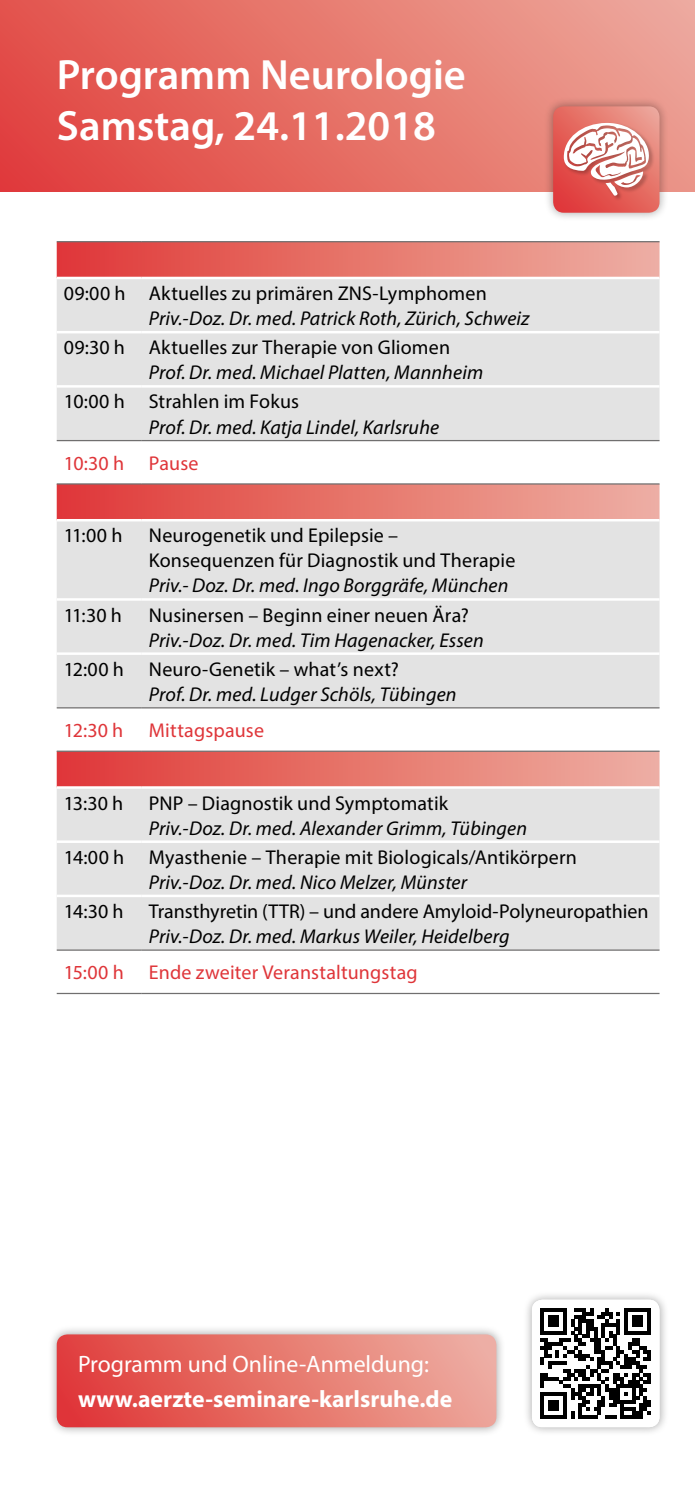
<style>
.page{position:relative;width:695px;height:1489px;background:#fff}
.page>*{position:absolute;margin:0;border:0;box-sizing:border-box;transform-origin:0 0}
.t1{font:600 42.5px/51px "Myriad Pro";color:#fff}
.t2{font:700 23.75px "Myriad Pro";color:#fff}
.t3{font:23.75px "Myriad Pro";color:#fff}
.t4{font:20px/25px "Myriad Pro";letter-spacing:.005em;color:#000}
.t5{font:italic 20px "Myriad Pro";letter-spacing:.005em;color:#000}
.t6{font:20px "Myriad Pro";letter-spacing:.01em;color:#df3539}
</style>
<div class="page">
<div style="left:0;top:0;width:694px;height:191px;background:linear-gradient(to right,#e14641,#eca497)"></div>
<div style="left:544px;top:97px;width:125px;height:125px;background:#000;opacity:.35"></div>
<svg style="left:553px;top:106px;width:106px;height:107px"></svg>
<svg style="left:57px;top:242px;width:602px;height:35px;background:#e5756d"></svg>
<svg style="left:57px;top:279px;width:602px;height:670px;background:#e6dad9"></svg>
<hr style="left:57px;top:786px;width:85px;height:2px;background:#fff">
<hr style="left:142px;top:786px;width:517px;height:2px;background:#fff">
<hr style="left:57px;top:894px;width:85px;height:3px;background:#fff">
<hr style="left:142px;top:894px;width:517px;height:3px;background:#fff">
<hr style="left:57px;top:519px;width:85px;height:2px;background:#fff">
<hr style="left:142px;top:519px;width:517px;height:2px;background:#fff">
<hr style="left:57px;top:652px;width:85px;height:3px;background:#fff">
<hr style="left:142px;top:652px;width:517px;height:3px;background:#fff">
<hr style="left:57px;top:331px;width:85px;height:2px;background:#fff">
<hr style="left:142px;top:331px;width:517px;height:2px;background:#fff">
<hr style="left:57px;top:385px;width:85px;height:2px;background:#fff">
<hr style="left:142px;top:385px;width:517px;height:2px;background:#fff">
<hr style="left:57px;top:598px;width:85px;height:2px;background:#fff">
<hr style="left:142px;top:598px;width:517px;height:2px;background:#fff">
<hr style="left:57px;top:840px;width:85px;height:3px;background:#fff">
<hr style="left:142px;top:840px;width:517px;height:3px;background:#fff">
<hr style="left:57px;top:949px;width:85px;height:1px;background:#706f6f">
<hr style="left:142px;top:949px;width:517px;height:1px;background:#706f6f">
<hr style="left:57px;top:992px;width:85px;height:2px;background:#706f6f">
<hr style="left:142px;top:992px;width:517px;height:2px;background:#706f6f">
<hr style="left:57px;top:707px;width:85px;height:1px;background:#706f6f">
<hr style="left:142px;top:707px;width:517px;height:1px;background:#706f6f">
<hr style="left:57px;top:750px;width:85px;height:1px;background:#706f6f">
<hr style="left:142px;top:750px;width:517px;height:1px;background:#706f6f">
<hr style="left:57px;top:440px;width:85px;height:1px;background:#706f6f">
<hr style="left:142px;top:440px;width:517px;height:1px;background:#706f6f">
<hr style="left:57px;top:483px;width:85px;height:1px;background:#706f6f">
<hr style="left:142px;top:483px;width:517px;height:1px;background:#706f6f">
<hr style="left:57px;top:241px;width:85px;height:1px;background:#706f6f">
<hr style="left:142px;top:241px;width:517px;height:1px;background:#706f6f">
<div style="left:48px;top:1325px;width:458px;height:111px;background:#000;opacity:.35"></div>
<svg style="left:57px;top:1334px;width:439px;height:93px;background:#e6746c"></svg>
<div style="left:522px;top:1290px;width:146px;height:146px;background:#000;opacity:.35"></div>
<svg style="left:532px;top:1299px;width:127px;height:128px"></svg>
<h1 class="t1" style="left:57px;top:48px;width:410px">Programm Neurologie<br>Samstag, 24.11.2018</h1>
<p class="t4" style="left:64px;top:280px;width:424px">09:00 h Aktuelles zu primären ZNS-Lymphomen</p>
<p class="t5" style="left:149px;top:306px;width:382px">Priv.-Doz. Dr. med. Patrick Roth, Zürich, Schweiz</p>
<p class="t4" style="left:64px;top:335px;width:388px">09:30 h Aktuelles zur Therapie von Gliomen</p>
<p class="t5" style="left:149px;top:360px;width:336px">Prof. Dr. med. Michael Platten, Mannheim</p>
<p class="t4" style="left:64px;top:389px;width:237px">10:00 h Strahlen im Fokus</p>
<p class="t5" style="left:149px;top:414px;width:292px">Prof. Dr. med. Katja Lindel, Karlsruhe</p>
<p class="t6" style="left:64px;top:450px;width:136px">10:30 h Pause</p>
<p class="t4" style="left:64px;top:523px;width:60px">11:00 h</p>
<p class="t4" style="left:149px;top:523px;width:368px">Neurogenetik und Epilepsie –<br>Konsequenzen für Diagnostik und Therapie</p>
<p class="t5" style="left:149px;top:573px;width:361px">Priv.- Doz. Dr. med. Ingo Borggräfe, München</p>
<p class="t4" style="left:64px;top:602px;width:60px">11:30 h</p>
<p class="t4" style="left:149px;top:602px;width:321px">Nusinersen – Beginn einer neuen Ära?</p>
<p class="t5" style="left:149px;top:627px;width:336px">Priv.-Doz. Dr. med. Tim Hagenacker, Essen</p>
<p class="t4" style="left:64px;top:656px;width:336px">12:00 h Neuro-Genetik – what’s next?</p>
<p class="t5" style="left:149px;top:681px;width:309px">Prof. Dr. med. Ludger Schöls, Tübingen</p>
<p class="t6" style="left:64px;top:718px;width:61px">12:30 h</p>
<p class="t6" style="left:149px;top:718px;width:117px">Mittagspause</p>
<p class="t4" style="left:64px;top:790px;width:61px">13:30 h</p>
<p class="t4" style="left:149px;top:790px;width:301px">PNP – Diagnostik und Symptomatik</p>
<p class="t5" style="left:149px;top:815px;width:379px">Priv.-Doz. Dr. med. Alexander Grimm, Tübingen</p>
<p class="t4" style="left:64px;top:844px;width:514px">14:00 h Myasthenie – Therapie mit Biologicals/Antikörpern</p>
<p class="t5" style="left:149px;top:869px;width:320px">Priv.-Doz. Dr. med. Nico Melzer, Münster</p>
<p class="t4" style="left:64px;top:898px;width:61px">14:30 h</p>
<p class="t4" style="left:149px;top:898px;width:501px">Transthyretin (TTR) – und andere Amyloid-Polyneuropathien</p>
<p class="t5" style="left:149px;top:923px;width:362px">Priv.-Doz. Dr. med. Markus Weiler, Heidelberg</p>
<p class="t6" style="left:64px;top:960px;width:62px">15:00 h</p>
<p class="t6" style="left:149px;top:960px;width:270px">Ende zweiter Veranstaltungstag</p>
<p class="t3" style="left:78px;top:1349px;width:352px">Programm und Online-Anmeldung:</p>
<p class="t2" style="left:78px;top:1383px;width:375px">www.aerzte-seminare-karlsruhe.de</p>
</div>
